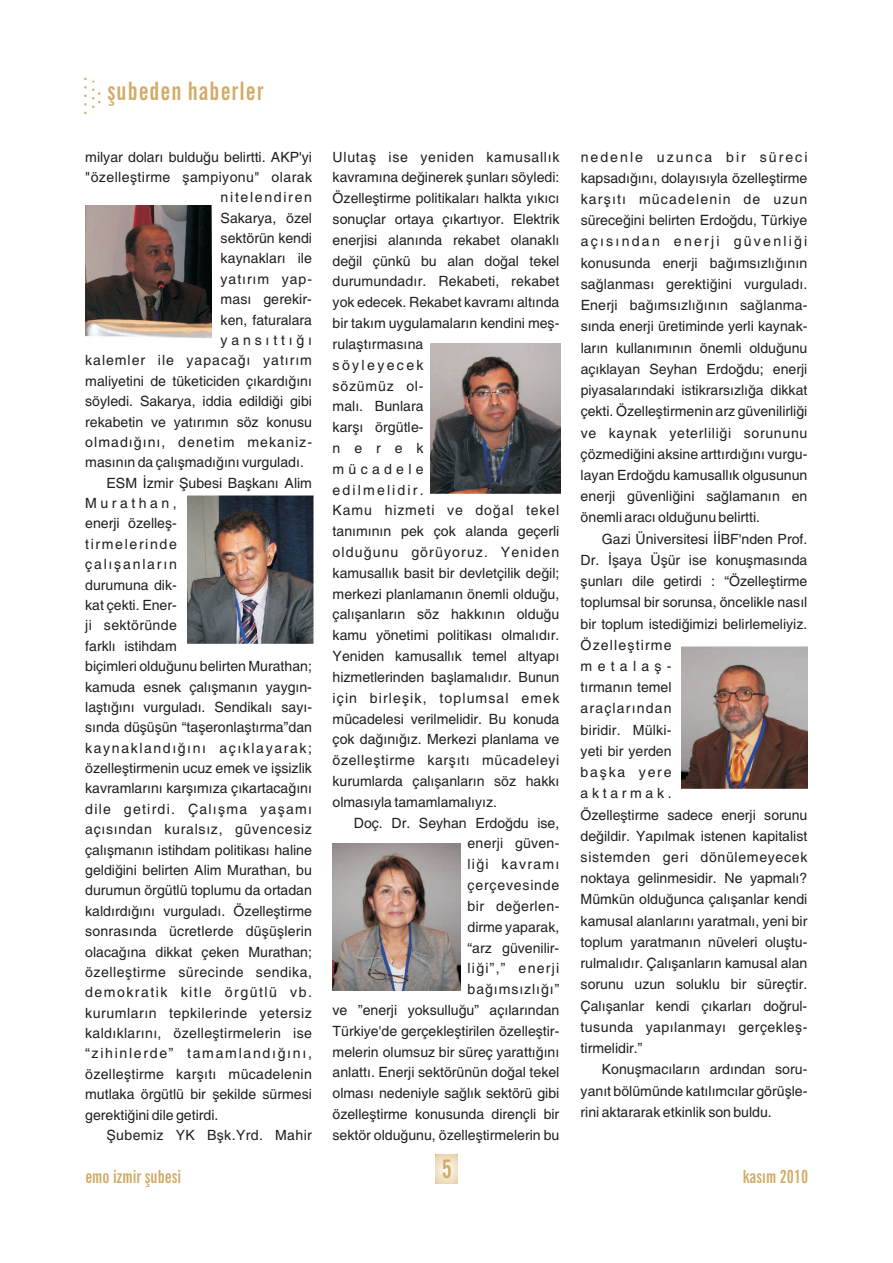
<style>
.page{position:relative;width:893px;height:1263px;background:#fff}
.page>*{position:absolute;margin:0;border:0;box-sizing:border-box;transform-origin:0 0}
.t1{font:700 condensed 25.5px "News Gothic BT";color:#d2ab66;scale:.88 1}
.t2{font:700 extra-condensed 25.35px "News Gothic BT";letter-spacing:.045em;color:#d2ab66}
.t3{font:700 extra-condensed 18px "News Gothic BT";color:#d2ab66}
.t4{font:14.1px/20.9px "Helvetica";color:#231f20}
.t5{font:14.1px "Helvetica";letter-spacing:.025em;color:#231f20}
.t6{font:14.1px "Helvetica";letter-spacing:.12em;color:#231f20}
.t7{font:14.1px "Helvetica";letter-spacing:.04em;color:#231f20}
.t8{font:14.1px "Helvetica";letter-spacing:.03em;color:#231f20}
.t9{font:14.1px "Helvetica";letter-spacing:.035em;color:#231f20}
.t10{font:14.1px "Helvetica";letter-spacing:.05em;color:#231f20}
.t11{font:14.1px "Helvetica";letter-spacing:.11em;color:#231f20}
.t12{font:14.1px "Helvetica";letter-spacing:.07em;color:#231f20}
.t13{font:14.1px "Helvetica";letter-spacing:.075em;color:#231f20}
.t14{font:14.1px "Helvetica";letter-spacing:.09em;color:#231f20}
.t15{font:14.1px "Helvetica";letter-spacing:.105em;color:#231f20}
.t16{font:14.1px "Helvetica";letter-spacing:.115em;color:#231f20}
.t17{font:14.1px "Helvetica";letter-spacing:.125em;color:#231f20}
.t18{font:14.1px "Helvetica";letter-spacing:.065em;color:#231f20}
.t19{font:14.1px "Helvetica";letter-spacing:.27em;color:#231f20}
.t20{font:14.1px "Helvetica";letter-spacing:.25em;color:#231f20}
</style>
<div class="page">
<img style="left:188px;top:495px;width:126px;height:148px">
<img style="left:431px;top:343px;width:130px;height:150px">
<img style="left:333px;top:843px;width:127px;height:147px">
<img style="left:681px;top:646px;width:126px;height:143px">
<img style="left:85px;top:205px;width:126px;height:133px">
<svg style="left:84px;top:77px;width:2px;height:37px"></svg>
<svg style="left:92px;top:81px;width:8px;height:27px"></svg>
<svg style="left:436px;top:1155px;width:21px;height:28px"></svg>
<h2 class="t2" style="left:107px;top:81px;width:157px">şubeden haberler</h2>
<p class="t4" style="left:85px;top:147px;width:228px">milyar doları bulduğu belirtti. AKP'yi</p>
<p class="t8" style="left:85px;top:172px;width:228px">"özelleştirme şampiyonu" olarak</p>
<p class="t6" style="left:221px;top:192px;width:93px">nitelendiren</p>
<p class="t4" style="left:221px;top:209px;width:93px">Sakarya, özel</p>
<p class="t4" style="left:221px;top:229px;width:93px">sektörün kendi</p>
<p class="t4" style="left:221px;top:249px;width:93px">kaynakları ile</p>
<p class="t18" style="left:221px;top:274px;width:93px">yatırım yap-</p>
<p class="t4" style="left:221px;top:290px;width:93px">ması gerekir-</p>
<p class="t4" style="left:221px;top:311px;width:93px">ken, faturalara</p>
<p class="t19" style="left:221px;top:335px;width:93px">yansıttığı</p>
<p class="t12" style="left:85px;top:355px;width:228px">kalemler ile yapacağı yatırım</p>
<p class="t4" style="left:85px;top:372px;width:228px">maliyetini de tüketiciden çıkardığını</p>
<p class="t4" style="left:85px;top:392px;width:228px">söyledi. Sakarya, iddia edildiği gibi</p>
<p class="t4" style="left:85px;top:412px;width:228px">rekabetin ve yatırımın söz konusu</p>
<p class="t13" style="left:85px;top:437px;width:228px">olmadığını, denetim mekaniz-</p>
<p class="t4" style="left:85px;top:453px;width:220px">masının da çalışmadığını vurguladı.</p>
<p class="t4" style="left:107px;top:474px;width:207px">ESM İzmir Şubesi Başkanı Alim</p>
<p class="t20" style="left:85px;top:498px;width:93px">Murathan,</p>
<p class="t4" style="left:85px;top:514px;width:93px">enerji özelleş-</p>
<p class="t16" style="left:85px;top:539px;width:93px">tirmelerinde</p>
<p class="t17" style="left:85px;top:559px;width:93px">çalışanların</p>
<p class="t4" style="left:85px;top:575px;width:93px">durumuna dik-</p>
<p class="t4" style="left:85px;top:596px;width:93px">kat çekti. Ener-</p>
<p class="t5" style="left:85px;top:620px;width:93px">ji sektöründe</p>
<p class="t4" style="left:85px;top:637px;width:93px">farklı istihdam</p>
<p class="t4" style="left:85px;top:657px;width:228px">biçimleri olduğunu belirten Murathan;</p>
<p class="t4" style="left:85px;top:677px;width:228px">kamuda esnek çalışmanın yaygın-</p>
<p class="t4" style="left:85px;top:698px;width:228px">laştığını vurguladı. Sendikalı sayı-</p>
<p class="t4" style="left:85px;top:718px;width:228px">sında düşüşün “taşeronlaştırma”dan</p>
<p class="t11" style="left:85px;top:742px;width:228px">kaynaklandığını açıklayarak;</p>
<p class="t4" style="left:85px;top:759px;width:228px">özelleştirmenin ucuz emek ve işsizlik</p>
<p class="t4" style="left:85px;top:779px;width:228px">kavramlarını karşımıza çıkartacağını</p>
<p class="t14" style="left:85px;top:803px;width:228px">dile getirdi. Çalışma yaşamı</p>
<p class="t10" style="left:85px;top:824px;width:228px">açısından kuralsız, güvencesiz</p>
<p class="t4" style="left:85px;top:840px;width:228px">çalışmanın istihdam politikası haline</p>
<p class="t4" style="left:85px;top:861px;width:228px">geldiğini belirten Alim Murathan, bu</p>
<p class="t4" style="left:85px;top:881px;width:228px">durumun örgütlü toplumu da ortadan</p>
<p class="t4" style="left:85px;top:902px;width:228px">kaldırdığını vurguladı. Özelleştirme</p>
<p class="t4" style="left:85px;top:922px;width:228px">sonrasında ücretlerde düşüşlerin</p>
<p class="t4" style="left:85px;top:942px;width:228px">olacağına dikkat çeken Murathan;</p>
<p class="t9" style="left:85px;top:967px;width:228px">özelleştirme sürecinde sendika,</p>
<p class="t15" style="left:85px;top:987px;width:228px">demokratik kitle örgütlü vb.</p>
<p class="t7" style="left:85px;top:1007px;width:228px">kurumların tepkilerinde yetersiz</p>
<p class="t5" style="left:85px;top:1028px;width:228px">kaldıklarını, özelleştirmelerin ise</p>
<p class="t6" style="left:85px;top:1048px;width:228px">“zihinlerde” tamamlandığını,</p>
<p class="t5" style="left:85px;top:1068px;width:228px">özelleştirme karşıtı mücadelenin</p>
<p class="t4" style="left:85px;top:1085px;width:228px">mutlaka örgütlü bir şekilde sürmesi</p>
<p class="t4" style="left:85px;top:1105px;width:135px">gerektiğini dile getirdi.</p>
<p class="t5" style="left:106px;top:1130px;width:207px">Şubemiz YK Bşk.Yrd. Mahir</p>
<p class="t4" style="left:333px;top:147px;width:228px">Ulutaş ise yeniden kamusallık kavramına değinerek şunları söyledi:<br>Özelleştirme politikaları halkta yıkıcı sonuçlar ortaya çıkartıyor. Elektrik enerjisi alanında rekabet olanaklı değil çünkü bu alan doğal tekel durumundadır. Rekabeti, rekabet yok edecek. Rekabet kavramı altında bir takım uygulamaların kendini meş&shy;rulaştırmasına<br>söyleyecek<br>sözümüz ol-<br>malı. Bunlara<br>karşı örgütle-<br>nerek<br>mücadele<br>edilmelidir.<br>Kamu hizmeti ve doğal tekel tanımının pek çok alanda geçerli olduğunu görüyoruz. Yeniden kamusallık basit bir devletçilik değil; merkezi planlamanın önemli olduğu, çalışanların söz hakkının olduğu kamu yönetimi politikası olmalıdır.<br>Yeniden kamusallık temel altyapı hizmetlerinden başlamalıdır. Bunun için birleşik, toplumsal emek mücadelesi verilmelidir. Bu konuda çok dağınığız. Merkezi planlama ve özelleştirme karşıtı mücadeleyi kurumlarda çalışanların söz hakkı olmasıyla tamamlamalıyız.</p>
<p class="t4" style="left:333px;top:813px;width:228px;text-align:right">Doç. Dr. Seyhan Erdoğdu ise, enerji güven-<br>liği kavramı<br>çerçevesinde<br>bir değerlen-<br>dirme yaparak,<br>“arz güvenilir-<br>liği”,” enerji<br>bağımsızlığı”<br>ve ”enerji yoksulluğu” açılarından<br>Türkiye'de gerçekleştirilen özelleştir&shy;melerin olumsuz bir süreç yarattığını anlattı. Enerji sektörünün doğal tekel olması nedeniyle sağlık sektörü gibi özelleştirme konusunda dirençli bir sektör olduğunu, özelleştirmelerin bu</p>
<p class="t4" style="left:581px;top:147px;width:228px;text-align:justify">nedenle uzunca bir süreci kapsadığını, dolayısıyla özelleştirme karşıtı mücadelenin de uzun süreceğini belirten Erdoğdu, Türkiye açısından enerji güvenliği konusunda enerji bağımsızlığının sağlanması gerektiğini vurguladı.<br>Enerji bağımsızlığının sağlanma&shy;sında enerji üretiminde yerli kaynak&shy;ların kullanımının önemli olduğunu açıklayan Seyhan Erdoğdu; enerji piyasalarındaki istikrarsızlığa dikkat çekti. Özelleştirmenin arz güvenilirliği ve kaynak yeterliliği sorununu çözmediğini aksine arttırdığını vurgu&shy;layan Erdoğdu kamusallık olgusunun enerji güvenliğini sağlamanın en önemli aracı olduğunu belirtti.</p>
<p class="t4" style="left:581px;top:529px;width:228px;text-indent:21px">Gazi Üniversitesi İİBF'nden Prof.<br>Dr. İşaya Üşür ise konuşmasında şunları dile getirdi : “Özelleştirme toplumsal bir sorunsa, öncelikle nasıl bir toplum istediğimizi belirlemeliyiz.<br>Özelleştirme<br>metalaş-<br>tırmanın temel<br>araçlarından<br>biridir. Mülki-<br>yeti bir yerden<br>başka yere<br>aktarmak.<br>Özelleştirme sadece enerji sorunu değildir. Yapılmak istenen kapitalist sistemden geri dönülemeyecek noktaya gelinmesidir. Ne yapmalı?<br>Mümkün olduğunca çalışanlar kendi kamusal alanlarını yaratmalı, yeni bir toplum yaratmanın nüveleri oluştu&shy;rulmalıdır. Çalışanların kamusal alan sorunu uzun soluklu bir süreçtir.<br>Çalışanlar kendi çıkarları doğrul&shy;tusunda yapılanmayı gerçekleş&shy;tirmelidir.”</p>
<p class="t4" style="left:581px;top:1060px;width:228px;text-align:justify;text-indent:21px">Konuşmacıların ardından soru&shy;yanıt bölümünde katılımcılar görüşle&shy;rini aktararak etkinlik son buldu.</p>
<p class="t3" style="left:85px;top:1169px;width:97px">emo izmir şubesi</p>
<h1 class="t1" style="left:442px;top:1159px;width:12px">5</h1>
<p class="t3" style="left:743px;top:1169px;width:67px">kasım 2010</p>
</div>
